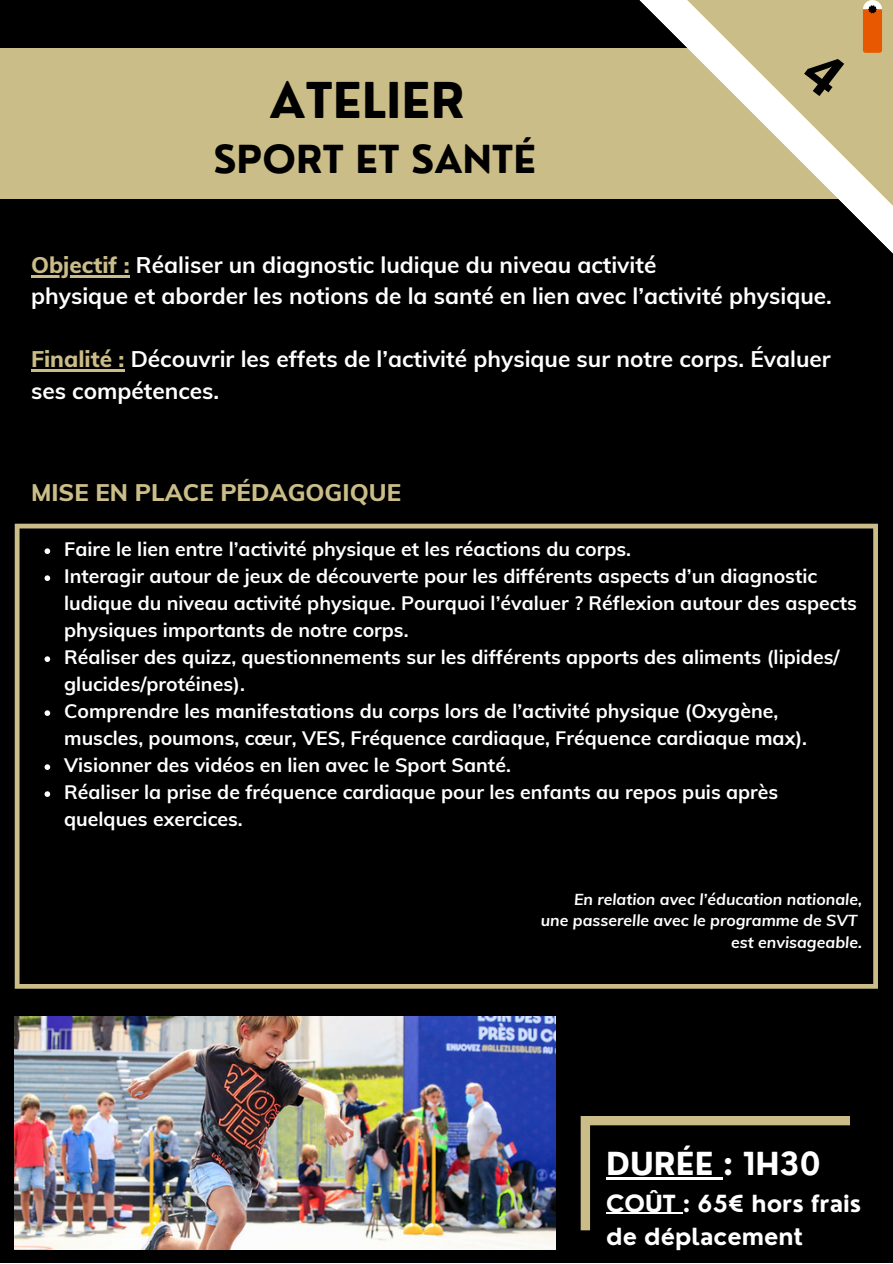
<style>
.page{position:relative;width:893px;height:1264px;background:#fff}
.page>*{position:absolute;margin:0;border:0;box-sizing:border-box;transform-origin:0 0}
.t1{font:700 48.15px "Nourd";color:#000}
.t2{font:700 37.65px "Nourd";color:#000}
.t3{font:700 30.9px "Nourd";color:#fff}
.t4{font:800 24px "Muli";color:#cabd88}
.t5{font:700 23.1px/33.2px "Nourd";color:#fff}
.t6{font:700 22.65px/31.5px "Muli";color:#fff}
.t7{font:700 19.5px/27px "Muli";color:#fff}
.t8{font:italic 700 15.9px/21.3px "Muli";color:#fff;text-align:right}
.s1{font-weight:800;color:#cabd88}
</style>
<div class="page">
<div style="left:0;top:0;width:892px;height:1262px;background:#000"></div>
<div style="left:0;top:48px;width:853px;height:151px;background:#cabd88"></div>
<svg style="left:641px;top:0;width:251px;height:253px;fill:#cabd88"></svg>
<svg style="left:15px;top:523px;width:862px;height:465px"></svg>
<svg style="left:45px;top:548px;width:5px;height:6px"></svg>
<svg style="left:45px;top:575px;width:5px;height:6px"></svg>
<svg style="left:45px;top:656px;width:5px;height:6px"></svg>
<svg style="left:45px;top:710px;width:5px;height:6px"></svg>
<svg style="left:45px;top:764px;width:5px;height:6px"></svg>
<svg style="left:45px;top:791px;width:5px;height:6px"></svg>
<hr style="left:31px;top:275px;width:99px;height:2px;background:#cabd88">
<hr style="left:31px;top:369px;width:93px;height:3px;background:#cabd88">
<svg style="left:580px;top:1116px;width:270px;height:114px"></svg>
<hr style="left:606px;top:1177px;width:117px;height:2px;background:#fff">
<hr style="left:606px;top:1212px;width:77px;height:1px;background:#fff">
<img style="left:15px;top:1016px;width:540px;height:233px">
<svg style="left:862px;top:0;width:20px;height:53px"></svg>
<svg style="left:798px;top:48px;width:50px;height:51px"></svg>
<h1 class="t1" style="left:269px;top:70px;width:197px">ATELIER</h1>
<h2 class="t2" style="left:213px;top:135px;width:324px">SPORT ET SANTÉ</h2>
<p class="t6" style="left:31px;top:248px;width:802px"><span class="s1">Objectif :</span> Réaliser un diagnostic ludique du niveau activité<br>physique et aborder les notions de la santé en lien avec l’activité physique.</p>
<p class="t6" style="left:31px;top:343px;width:801px"><span class="s1">Finalité :</span> Découvrir les effets de l’activité physique sur notre corps. Évaluer ses compétences.</p>
<p class="t4" style="left:31px;top:477px;width:371px">MISE EN PLACE PÉDAGOGIQUE</p>
<p class="t7" style="left:64px;top:535px;width:794px">Faire le lien entre l’activité physique et les réactions du corps.<br>Interagir autour de jeux de découverte pour les différents aspects d’un diagnostic ludique du niveau activité physique. Pourquoi l’évaluer ? Réflexion autour des aspects physiques importants de notre corps.<br>Réaliser des quizz, questionnements sur les différents apports des aliments (lipides/ glucides/protéines).<br>Comprendre les manifestations du corps lors de l’activité physique (Oxygène, muscles, poumons, cœur, VES, Fréquence cardiaque, Fréquence cardiaque max).<br>Visionner des vidéos en lien avec le Sport Santé.<br>Réaliser la prise de fréquence cardiaque pour les enfants au repos puis après quelques exercices.</p>
<p class="t8" style="left:541px;top:888px;width:323px">En relation avec l’éducation nationale,<br>une passerelle avec le programme de SVT est envisageable.</p>
<h3 class="t3" style="left:606px;top:1143px;width:216px">DURÉE : 1H30</h3>
<p class="t5" style="left:606px;top:1186px;width:256px">COÛT : 65€ hors frais de déplacement</p>
</div>
